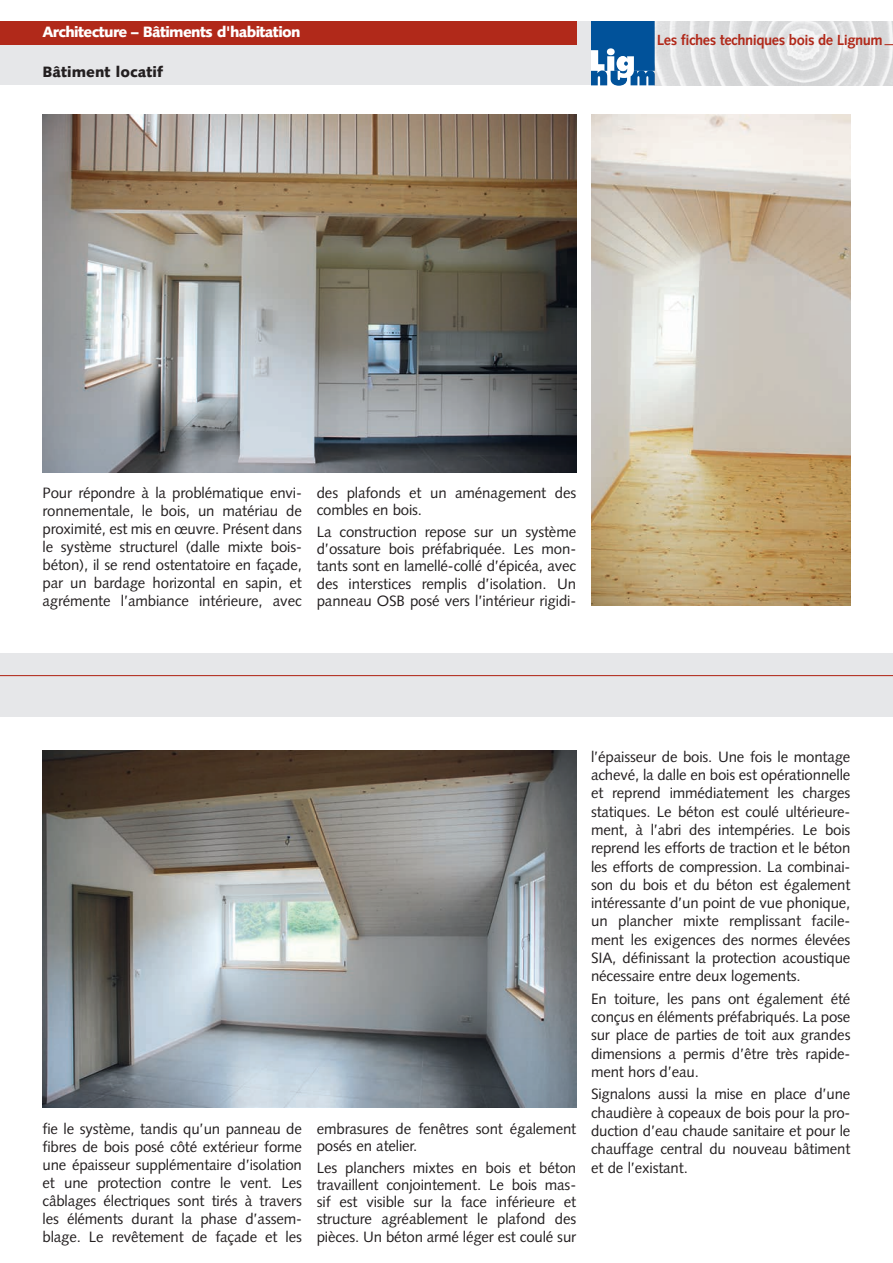
<style>
.page{position:relative;width:893px;height:1263px;background:#fff}
.page>*{position:absolute;margin:0;border:0;box-sizing:border-box;transform-origin:0 0}
.Texte_de_base{font:15px/18.3px "Syntax LT Std";letter-spacing:-.01em;color:#231f20;text-align:justify}
.Normal_e{font:900 15px "Syntax LT Std";letter-spacing:-.045em;color:#fff}
.Titre{font:900 15px "Syntax LT Std";color:#231f20}
.Normal_e-2{font:700 14.7px "Syntax LT Std";letter-spacing:-.03em;color:#b1291a}
</style>
<div class="page">
<div style="left:0;top:21px;width:595px;height:64px;background:#e6e7e9"></div>
<div style="left:0;top:21px;width:576px;height:24px;background:#b1291a"></div>
<svg style="left:591px;top:21px;width:64px;height:64px;background:#3474ae"></svg>
<img style="left:655px;top:21px;width:238px;height:64px">
<div style="left:0;top:653px;width:893px;height:63px;background:#e6e7e9"></div>
<hr style="left:0;top:675px;width:893px;height:1px;background:#b1291a">
<img style="left:591px;top:115px;width:259px;height:491px">
<img style="left:43px;top:115px;width:533px;height:357px">
<img style="left:43px;top:750px;width:533px;height:358px">
<p class="Normal_e" style="left:43px;top:23px;width:260px">Architecture – Bâtiments d'habitation</p>
<p class="Titre" style="left:43px;top:63px;width:122px">Bâtiment locatif</p>
<p class="Normal_e-2" style="left:657px;top:32px;width:227px">Les fiches techniques bois de Lignum</p>
<p class="Texte_de_base" style="left:43px;top:484px;width:261px">Pour répondre à la problématique envi&shy;ronnementale, le bois, un matériau de proximité, est mis en œuvre. Présent dans le système structurel (dalle mixte bois&shy;béton), il se rend ostentatoire en façade, par un bardage horizontal en sapin, et agrémente l’ambiance intérieure, avec</p>
<p class="Texte_de_base" style="left:317px;top:484px;width:261px;line-height:17.2px">des plafonds et un aménagement des combles en bois.</p>
<p class="Texte_de_base" style="left:317px;top:523px;width:261px;line-height:17.2px">La construction repose sur un système d’ossature bois préfabriquée. Les mon&shy;tants sont en lamellé-collé d’épicéa, avec des interstices remplis d’isolation. Un panneau OSB posé vers l’intérieur rigidi-</p>
<p class="Texte_de_base" style="left:43px;top:1120px;width:261px">fie le système, tandis qu’un panneau de fibres de bois posé côté extérieur forme une épaisseur supplémentaire d’isolation et une protection contre le vent. Les câblages électriques sont tirés à travers les éléments durant la phase d’assem&shy;blage. Le revêtement de façade et les</p>
<p class="Texte_de_base" style="left:317px;top:1120px;width:261px;line-height:17.2px">embrasures de fenêtres sont également posés en atelier.</p>
<p class="Texte_de_base" style="left:317px;top:1159px;width:261px;line-height:17.2px">Les planchers mixtes en bois et béton travaillent conjointement. Le bois mas&shy;sif est visible sur la face inférieure et structure agréablement le plafond des pièces. Un béton armé léger est coulé sur</p>
<p class="Texte_de_base" style="left:591px;top:747px;width:261px">l’épaisseur de bois. Une fois le montage achevé, la dalle en bois est opérationnelle et reprend immédiatement les charges statiques. Le béton est coulé ultérieure&shy;ment, à l’abri des intempéries. Le bois reprend les efforts de traction et le béton les efforts de compression. La combinai&shy;son du bois et du béton est également intéressante d’un point de vue phonique, un plancher mixte remplissant facile&shy;ment les exigences des normes élevées SIA, définissant la protection acoustique nécessaire entre deux logements.</p>
<p class="Texte_de_base" style="left:591px;top:989px;width:261px">En toiture, les pans ont également été conçus en éléments préfabriqués. La pose sur place de parties de toit aux grandes dimensions a permis d’être très rapide&shy;ment hors d’eau.</p>
<p class="Texte_de_base" style="left:591px;top:1085px;width:261px">Signalons aussi la mise en place d’une chaudière à copeaux de bois pour la pro&shy;duction d’eau chaude sanitaire et pour le chauffage central du nouveau bâtiment et de l’existant.</p>
</div>
